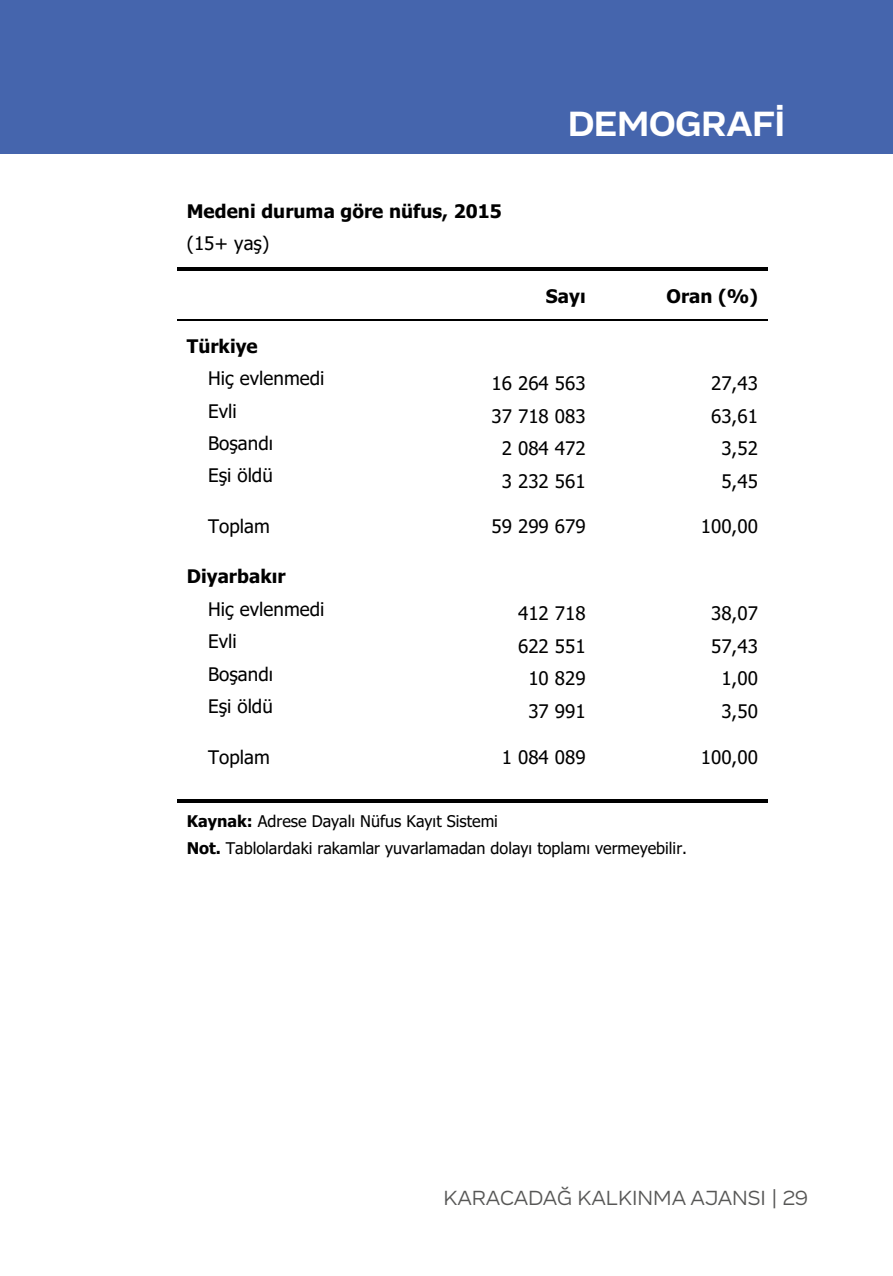
<style>
.page{position:relative;width:893px;height:1276px;background:#fff}
.page>*{position:absolute;margin:0;border:0;box-sizing:border-box;transform-origin:0 0}
.t1{font:700 36px "Vito";color:#fff}
.t2{font:21px "Vito";color:#575756}
.t3{font:18.9px "Tahoma";letter-spacing:.005em;color:#000}
.t4{font:700 18.9px "Tahoma";letter-spacing:.005em;color:#000}
.t5{font:16.2px/27.3px "Tahoma";color:#000}
.s1{font-weight:700}
</style>
<div class="page">
<div style="left:0;top:0;width:892px;height:154px;background:#4565ad"></div>
<hr style="left:177px;top:267px;width:21px;height:4px;background:#000">
<svg style="left:198px;top:267px;width:4px;height:4px"></svg>
<hr style="left:202px;top:267px;width:215px;height:4px;background:#000">
<svg style="left:417px;top:267px;width:4px;height:4px"></svg>
<hr style="left:421px;top:267px;width:174px;height:4px;background:#000">
<svg style="left:595px;top:267px;width:4px;height:4px"></svg>
<hr style="left:599px;top:267px;width:168px;height:4px;background:#000">
<svg style="left:177px;top:320px;width:23px;height:1px"></svg>
<hr style="left:200px;top:320px;width:217px;height:1px;background:#000">
<hr style="left:419px;top:320px;width:176px;height:1px;background:#000">
<hr style="left:596px;top:320px;width:171px;height:1px;background:#000">
<svg style="left:177px;top:799px;width:21px;height:3px"></svg>
<svg style="left:198px;top:799px;width:4px;height:3px"></svg>
<svg style="left:202px;top:799px;width:215px;height:3px"></svg>
<svg style="left:417px;top:799px;width:4px;height:3px"></svg>
<svg style="left:421px;top:799px;width:174px;height:3px"></svg>
<svg style="left:595px;top:799px;width:4px;height:3px"></svg>
<svg style="left:599px;top:799px;width:168px;height:3px"></svg>
<p class="t4" style="left:187px;top:198px;width:316px">Medeni duruma göre nüfus, 2015</p>
<p class="t3" style="left:187px;top:231px;width:84px">(15+ yaş)</p>
<h1 class="t1" style="left:568px;top:101px;width:218px">DEMOGRAFİ</h1>
<p class="t4" style="left:546px;top:283px;width:41px">Sayı</p>
<p class="t4" style="left:666px;top:283px;width:93px">Oran (%)</p>
<p class="t4" style="left:187px;top:332px;width:72px">Türkiye</p>
<p class="t3" style="left:208px;top:365px;width:118px">Hiç evlenmedi</p>
<p class="t3" style="left:491px;top:371px;width:96px">16 264 563</p>
<p class="t3" style="left:711px;top:371px;width:48px">27,43</p>
<p class="t3" style="left:208px;top:398px;width:30px">Evli</p>
<p class="t3" style="left:491px;top:403px;width:96px">37 718 083</p>
<p class="t3" style="left:711px;top:403px;width:48px">63,61</p>
<p class="t3" style="left:208px;top:430px;width:67px">Boşandı</p>
<p class="t3" style="left:502px;top:435px;width:85px">2 084 472</p>
<p class="t3" style="left:721px;top:435px;width:38px">3,52</p>
<p class="t3" style="left:208px;top:463px;width:66px">Eşi öldü</p>
<p class="t3" style="left:502px;top:468px;width:85px">3 232 561</p>
<p class="t3" style="left:721px;top:468px;width:38px">5,45</p>
<p class="t3" style="left:208px;top:513px;width:63px">Toplam</p>
<p class="t3" style="left:491px;top:513px;width:96px">59 299 679</p>
<p class="t3" style="left:701px;top:513px;width:59px">100,00</p>
<p class="t4" style="left:187px;top:563px;width:100px">Diyarbakır</p>
<p class="t3" style="left:208px;top:596px;width:118px">Hiç evlenmedi</p>
<p class="t3" style="left:518px;top:601px;width:69px">412 718</p>
<p class="t3" style="left:711px;top:601px;width:48px">38,07</p>
<p class="t3" style="left:208px;top:629px;width:30px">Evli</p>
<p class="t3" style="left:518px;top:633px;width:69px">622 551</p>
<p class="t3" style="left:711px;top:633px;width:48px">57,43</p>
<p class="t3" style="left:208px;top:661px;width:67px">Boşandı</p>
<p class="t3" style="left:528px;top:665px;width:59px">10 829</p>
<p class="t3" style="left:721px;top:665px;width:38px">1,00</p>
<p class="t3" style="left:208px;top:693px;width:66px">Eşi öldü</p>
<p class="t3" style="left:528px;top:698px;width:59px">37 991</p>
<p class="t3" style="left:721px;top:698px;width:38px">3,50</p>
<p class="t3" style="left:208px;top:744px;width:63px">Toplam</p>
<p class="t3" style="left:502px;top:744px;width:85px">1 084 089</p>
<p class="t3" style="left:701px;top:744px;width:59px">100,00</p>
<p class="t5" style="left:187px;top:808px;width:502px"><span class="s1">Kaynak:</span> Adrese Dayalı Nüfus Kayıt Sistemi<br><span class="s1">Not.</span> Tablolardaki rakamlar yuvarlamadan dolayı toplamı vermeyebilir.</p>
<p class="t2" style="left:443px;top:1185px;width:366px">KARACADAĞ KALKINMA AJANSI | 29</p>
</div>
